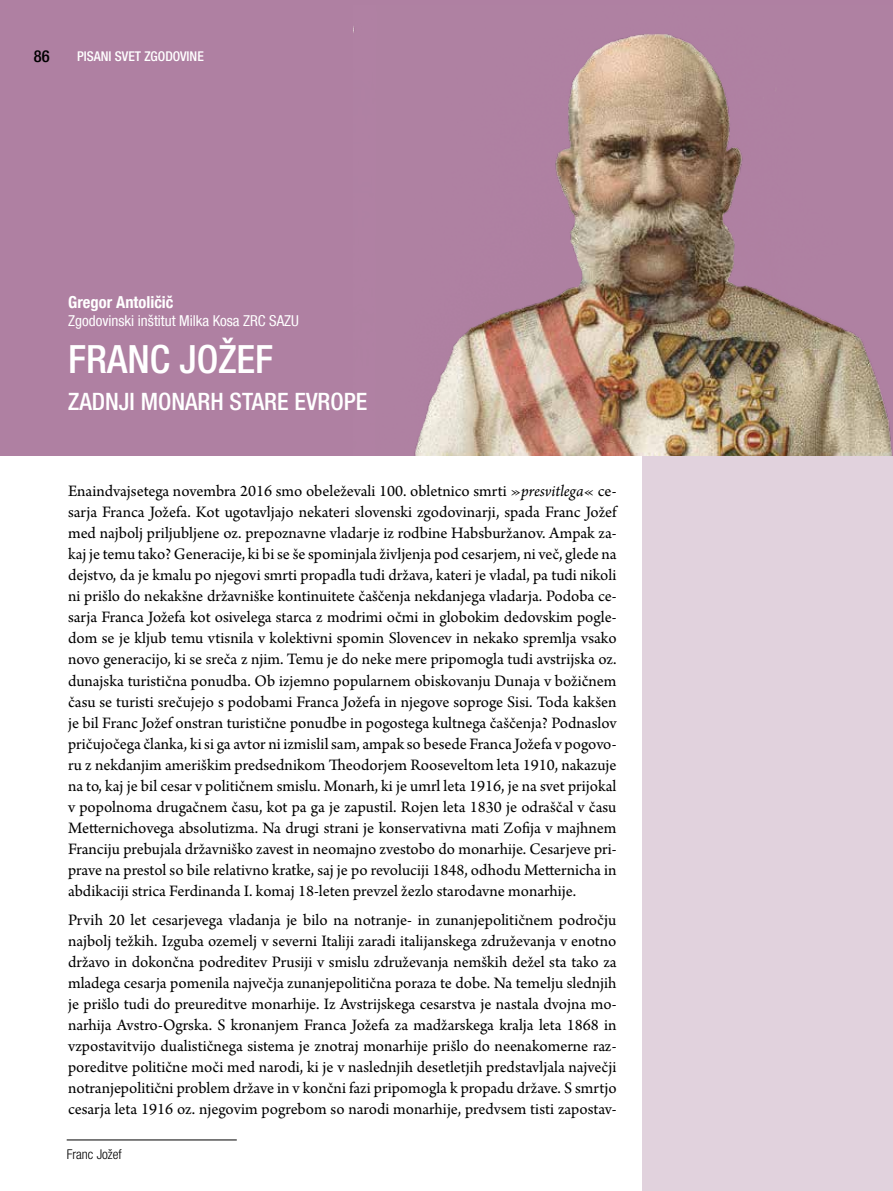
<style>
.page{position:relative;width:893px;height:1191px;background:#fff}
.page>*{position:absolute;margin:0;border:0;box-sizing:border-box;transform-origin:0 0}
.t1{font:500 condensed 39px "Helvetica Neue LT Com";color:#fff}
.t2{font:500 condensed 24px "Helvetica Neue LT Com";color:#fff}
.t3{font:16.8px/21px "Arno Pro";letter-spacing:-.005em;color:#000;text-align:justify}
.t4{font:700 condensed 16.5px "Helvetica Neue LT Com";color:#fff}
.t5{font:500 condensed 16.5px "Helvetica Neue LT Com";color:#000}
.t6{font:condensed 15px "Helvetica Neue LT Com";color:#fff}
.t7{font:500 condensed 13.5px "Helvetica Neue LT Com";color:#fff}
.t8{font:300 condensed 13.5px "Helvetica Neue LT Com";color:#000}
.s1{font-style:italic}
</style>
<div class="page">
<div style="left:642px;top:0;width:251px;height:1191px;background:#e1d2dd"></div>
<div style="left:0;top:0;width:893px;height:455px;background:#af80a2"></div>
<hr style="left:67px;top:1139px;width:170px;height:1px;background:#000">
<img style="left:414px;top:34px;width:478px;height:421px">
<p class="t5" style="left:34px;top:46px;width:17px">86</p>
<p class="t7" style="left:77px;top:48px;width:7px">PISA</p>
<p class="t7" style="left:101px;top:48px;width:104px">NI SVET ZGODOVINE</p>
<p class="t4" style="left:68px;top:292px;width:107px">Gregor Antoličič</p>
<p class="t6" style="left:68px;top:312px;width:232px">Zgodovinski inštitut Milka Kosa ZRC SAZU</p>
<h1 class="t1" style="left:68px;top:336px;width:207px">FRANC JOŽEF</h1>
<h2 class="t2" style="left:68px;top:387px;width:131px">ZADNJI MONARH</h2>
<h2 class="t2" style="left:230px;top:387px;width:13px">STAR</h2>
<h2 class="t2" style="left:277px;top:387px;width:90px">E EVROPE</h2>
<p class="t3" style="left:68px;top:481px;width:550px">Enaindvajsetega novembra 2016 smo obeleževali 100. obletnico smrti »<span class="s1">presvitlega</span>« ce&shy;sarja Franca Jožefa. Kot ugotavljajo nekateri slovenski zgodovinarji, spada Franc Jožef med najbolj priljubljene oz. prepoznavne vladarje iz rodbine Habsburžanov. Ampak za&shy;kaj je temu tako? Generacije, ki bi se še spominjala življenja pod cesarjem, ni več, glede na dejstvo, da je kmalu po njegovi smrti propadla tudi država, kateri je vladal, pa tudi nikoli ni prišlo do nekakšne državniške kontinuitete čaščenja nekdanjega vladarja. Podoba ce&shy;sarja Franca Jožefa kot osivelega starca z modrimi očmi in globokim dedovskim pogle&shy;dom se je kljub temu vtisnila v kolektivni spomin Slovencev in nekako spremlja vsako novo generacijo, ki se sreča z njim. Temu je do neke mere pripomogla tudi avstrijska oz. dunajska turistična ponudba. Ob izjemno popularnem obiskovanju Dunaja v božičnem času se turisti srečujejo s podobami Franca Jožefa in njegove soproge Sisi. Toda kakšen je bil Franc Jožef onstran turistične ponudbe in pogostega kultnega čaščenja? Podnaslov pričujočega članka, ki si ga avtor ni izmislil sam, ampak so besede Franca Jožefa v pogovo&shy;ru z nekdanjim ameriškim predsednikom Theodorjem Rooseveltom leta 1910, nakazuje na to, kaj je bil cesar v političnem smislu. Monarh, ki je umrl leta 1916, je na svet prijokal v popolnoma drugačnem času, kot pa ga je zapustil. Rojen leta 1830 je odraščal v času Metternichovega absolutizma. Na drugi strani je konservativna mati Zofija v majhnem Franciju prebujala državniško zavest in neomajno zvestobo do monarhije. Cesarjeve pri&shy;prave na prestol so bile relativno kratke, saj je po revoluciji 1848, odhodu Metternicha in abdikaciji strica Ferdinanda I. komaj 18-leten prevzel žezlo starodavne monarhije.</p>
<p class="t3" style="left:68px;top:910px;width:550px">Prvih 20 let cesarjevega vladanja je bilo na notranje- in zunanjepolitičnem področju najbolj težkih. Izguba ozemelj v severni Italiji zaradi italijanskega združevanja v enotno državo in dokončna podreditev Prusiji v smislu združevanja nemških dežel sta tako za mladega cesarja pomenila največja zunanjepolitična poraza te dobe. Na temelju slednjih je prišlo tudi do preureditve monarhije. Iz Avstrijskega cesarstva je nastala dvojna mo&shy;narhija Avstro-Ogrska. S kronanjem Franca Jožefa za madžarskega kralja leta 1868 in vzpostavitvijo dualističnega sistema je znotraj monarhije prišlo do neenakomerne raz&shy;poreditve politične moči med narodi, ki je v naslednjih desetletjih predstavljala največji notranjepolitični problem države in v končni fazi pripomogla k propadu države. S smrtjo cesarja leta 1916 oz. njegovim pogrebom so narodi monarhije, predvsem tisti zapostav-</p>
<p class="t8" style="left:67px;top:1146px;width:56px">Franc Jožef</p>
</div>
